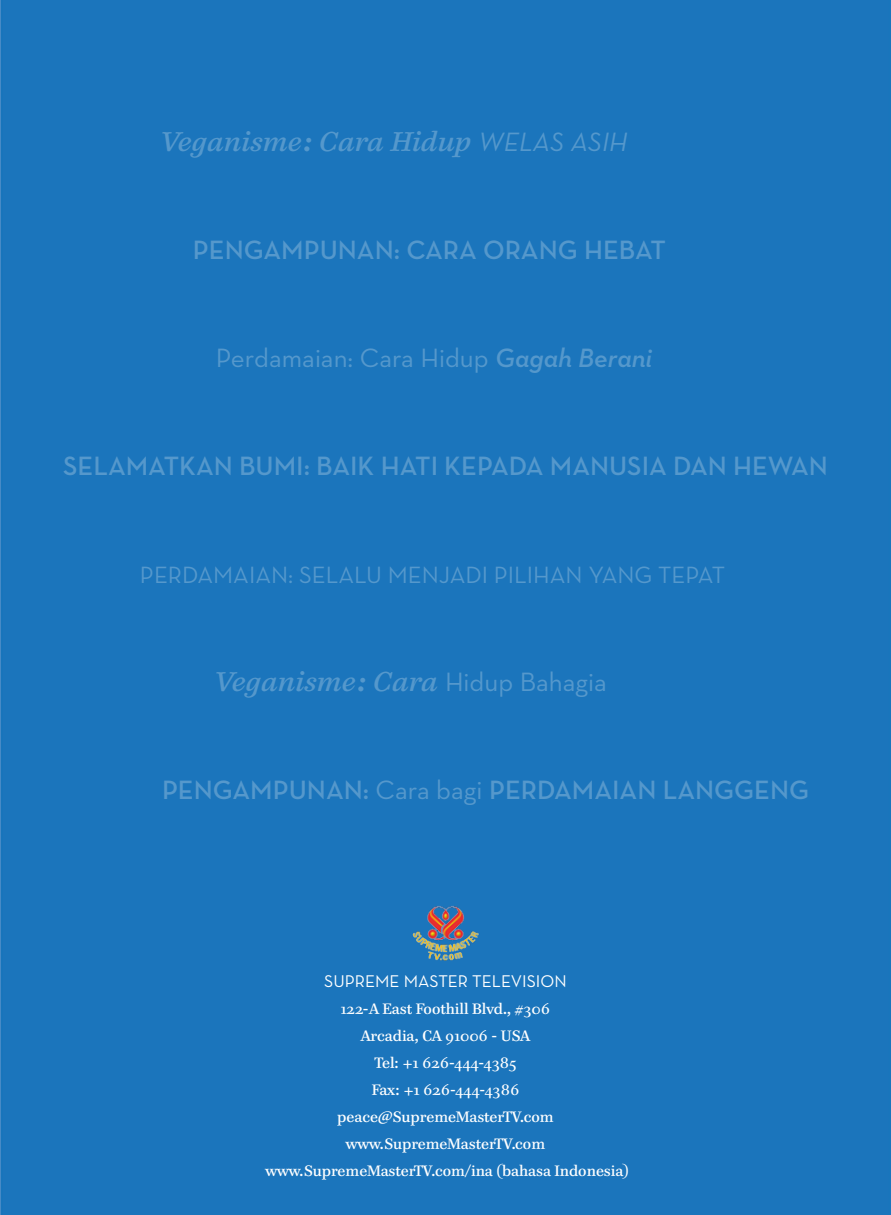
<style>
.page{position:relative;width:891px;height:1215px;background:#1b75bc}
.page>*{position:absolute;margin:0;border:0;box-sizing:border-box;transform-origin:0 0}
.t1{font:600 27px "Neutra Text";color:#5598cc}
.t2{font:italic 27px "Paperback 6";color:#5598cc}
.t3{font:27px "Neutra Text";color:#5598cc}
.t4{font:24px "Neutra Text";color:#5598cc}
.t5{font:17.25px "Neutra Text";color:#fff}
.t6{font:15px/27px "Paperback 12";color:#fff;text-align:center}
.s1{font-family:"Neutra Text"}
.s2{font-weight:600;font-style:italic}
.s3{font-family:"Neutra Text";font-style:normal}
.s4{font-weight:400}
</style>
<div class="page">
<img style="left:400px;top:889px;width:92px;height:89px">
<h1 class="t2" style="left:162px;top:124px;width:453px">Veganisme: Cara Hidup <span class="s1">WELA S ASIH</span></h1>
<h1 class="t1" style="left:193px;top:233px;width:36px">PENGAMPUNAN</h1>
<h1 class="t1" style="left:394px;top:233px;width:49px">: CARA</h1>
<h1 class="t1" style="left:483px;top:233px;width:40px">ORANG</h1>
<h1 class="t1" style="left:584px;top:233px;width:67px">HEBAT</h1>
<h1 class="t3" style="left:216px;top:341px;width:438px">PERDAMAIAN: CARA HIDUP <span class="s2">Gagah Berani</span></h1>
<h1 class="t1" style="left:63px;top:449px;width:33px">SELAMATKAN</h1>
<h1 class="t1" style="left:239px;top:449px;width:16px">BUMI</h1>
<h1 class="t1" style="left:304px;top:449px;width:44px">: BAIK</h1>
<h1 class="t1" style="left:381px;top:449px;width:15px">HATI</h1>
<h1 class="t1" style="left:444px;top:449px;width:17px">KEPA</h1>
<h1 class="t1" style="left:509px;top:449px;width:80px">DA MANUSIA</h1>
<h1 class="t1" style="left:673px;top:449px;width:136px">DAN HEWAN</h1>
<h2 class="t4" style="left:140px;top:560px;width:73px">PERDAMAI</h2>
<h2 class="t4" style="left:255px;top:560px;width:70px">AN: SELALUMENJADI</h2>
<h2 class="t4" style="left:494px;top:560px;width:27px">PILIHANYANG</h2>
<h2 class="t4" style="left:658px;top:560px;width:69px">TEPAT</h2>
<h1 class="t2" style="left:216px;top:664px;width:392px">Veganisme: Cara <span class="s3">HIDUP BAHAGIA</span></h1>
<h1 class="t1" style="left:162px;top:773px;width:36px">PENGAMPUNAN</h1>
<h1 class="t1" style="left:363px;top:773px;width:209px">: <span class="s4">CARA BAGI</span> PERDAMAIAN</h1>
<h1 class="t1" style="left:663px;top:773px;width:35px">LANGGENG</h1>
<p class="t5" style="left:324px;top:970px;width:20px">SUPREME</p>
<p class="t5" style="left:404px;top:970px;width:24px">MASTER</p>
<p class="t5" style="left:472px;top:970px;width:20px">TELEVISION</p>
<p class="t6" style="left:266px;top:995px;width:365px">122-A East Foothill Blvd., #306<br>Arcadia, CA 91006 - USA<br>Tel: +1 626-444-4385<br>Fax: +1 626-444-4386 peace@SupremeMasterTV.com www.SupremeMasterTV.com www.SupremeMasterTV.com/ina (bahasa Indonesia)</p>
</div>
